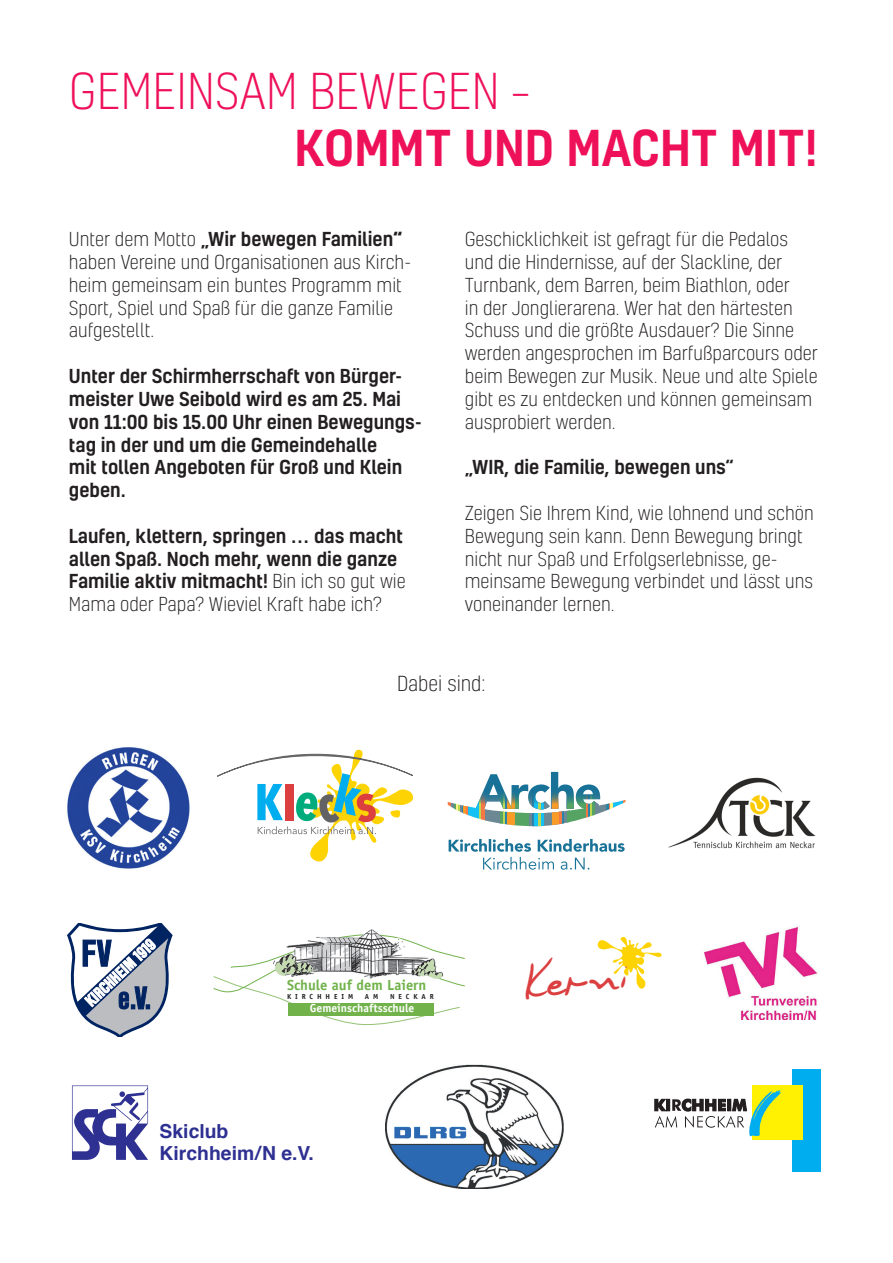
<style>
.page{position:relative;width:893px;height:1263px;background:#fff}
.page>*{position:absolute;margin:0;border:0;box-sizing:border-box;transform-origin:0 0}
.t1{font:300 47.55px "Kelson";color:#ee1059}
.t2{font:500 47.55px "Kelson";color:#ee1059}
.t3{font:43.5px "Harald Handwriting";color:#db3f3f}
.t4{font:300 19.95px "Kelson";color:#231f20}
.t5{font:700 19.35px "Helvetica";color:#2e3092}
.t6{font:300 18.6px/22.8px "Kelson";color:#231f20}
.t7{font:500 18.6px/22.8px "Kelson";color:#231f20}
.t8{font:700 14.55px "Officina Sans";color:#71b24b}
.t9{font:700 11.7px "Officina Sans";color:#fff}
.t10{font:700 7.35px "Officina Sans";letter-spacing:.53em;color:#231f20}
.s1{font-weight:500}
.s2{font-weight:700}
.s3{font-weight:300}
</style>
<div class="page">
<div style="left:792px;top:1069px;width:28px;height:102px;background:#00aeef"></div>
<div style="left:753px;top:1085px;width:50px;height:55px;background:#fff101"></div>
<svg style="left:655px;top:1090px;width:126px;height:46px"></svg>
<svg style="left:217px;top:749px;width:196px;height:113px"></svg>
<svg style="left:213px;top:934px;width:252px;height:92px"></svg>
<div style="left:288px;top:1003px;width:146px;height:12px;background:#71b24b"></div>
<svg style="left:67px;top:923px;width:106px;height:114px"></svg>
<img style="left:386px;top:1065px;width:178px;height:124px">
<img style="left:67px;top:747px;width:123px;height:122px">
<img style="left:704px;top:926px;width:114px;height:93px">
<svg style="left:597px;top:937px;width:65px;height:52px"></svg>
<img style="left:668px;top:777px;width:148px;height:72px">
<hr style="left:448px;top:800px;width:3px;height:26px;background:#f37845">
<hr style="left:451px;top:800px;width:3px;height:26px;background:#6c8895">
<hr style="left:454px;top:800px;width:3px;height:26px;background:#55a464">
<svg style="left:457px;top:804px;width:6px;height:9px"></svg>
<hr style="left:463px;top:800px;width:3px;height:26px;background:#f89c27">
<hr style="left:466px;top:800px;width:3px;height:26px;background:#f37845">
<svg style="left:469px;top:806px;width:7px;height:12px"></svg>
<hr style="left:623px;top:800px;width:2px;height:26px;background:#f37845">
<svg style="left:613px;top:800px;width:10px;height:8px"></svg>
<hr style="left:610px;top:800px;width:3px;height:26px;background:#fff685">
<hr style="left:606px;top:800px;width:3px;height:26px;background:#2c83aa">
<svg style="left:600px;top:804px;width:6px;height:9px"></svg>
<svg style="left:476px;top:772px;width:124px;height:54px"></svg>
<hr style="left:588px;top:800px;width:2px;height:26px;background:#2c83aa">
<hr style="left:585px;top:800px;width:3px;height:26px;background:#f37845">
<svg style="left:567px;top:800px;width:19px;height:26px"></svg>
<hr style="left:562px;top:800px;width:2px;height:26px;background:#2c83aa">
<hr style="left:559px;top:800px;width:3px;height:26px;background:#f37845">
<svg style="left:552px;top:800px;width:7px;height:26px"></svg>
<svg style="left:507px;top:800px;width:8px;height:26px"></svg>
<svg style="left:449px;top:839px;width:176px;height:31px"></svg>
<svg style="left:72px;top:1085px;width:76px;height:75px"></svg>
<p class="t1" style="left:69px;top:61px;width:463px">GEMEINSAM BEWEGEN –</p>
<p class="t2" style="left:295px;top:116px;width:524px">KOMMT UND MACHT MIT!</p>
<p class="t6" style="left:69px;top:228px;width:344px">Unter dem Motto <span class="s1">„Wir bewegen Familien</span><span class="s2">“ </span>haben Vereine und Organisationen aus Kirch&shy;heim gemeinsam ein buntes Programm mit Sport, Spiel und Spaß für die ganze Familie aufgestellt.</p>
<p class="t7" style="left:69px;top:364px;width:354px">Unter der Schirmherrschaft von Bürger&shy;meister Uwe Seibold wird es am 25. Mai von 11:00 bis 15.00 Uhr einen Bewegungs&shy;tag in der und um die Gemeindehalle<br>mit tollen Angeboten für Groß und Klein geben.</p>
<p class="t7" style="left:69px;top:524px;width:338px">Laufen, klettern, springen … das macht allen Spaß. Noch mehr, wenn die ganze Familie aktiv mitmacht! <span class="s3">Bin ich so gut wie Mama oder Papa? Wieviel Kraft habe ich?</span></p>
<p class="t6" style="left:465px;top:228px;width:355px">Geschicklichkeit ist gefragt für die Pedalos und die Hindernisse, auf der Slackline, der Turnbank, dem Barren, beim Biathlon, oder<br>in der Jonglierarena. Wer hat den härtesten Schuss und die größte Ausdauer? Die Sinne werden angesprochen im Barfußparcours oder beim Bewegen zur Musik. Neue und alte Spiele gibt es zu entdecken und können gemeinsam ausprobiert werden.</p>
<p class="t7" style="left:465px;top:455px;width:270px">„WIR, die Familie, bewegen uns“</p>
<p class="t6" style="left:465px;top:501px;width:350px">Zeigen Sie Ihrem Kind, wie lohnend und schön Bewegung sein kann. Denn Bewegung bringt nicht nur Spaß und Erfolgserlebnisse, ge&shy;meinsame Bewegung verbindet und lässt uns voneinander lernen.</p>
<p class="t4" style="left:397px;top:670px;width:90px">Dabei sind:</p>
<p class="t8" style="left:287px;top:976px;width:141px">Schule auf dem Laiern</p>
<p class="t10" style="left:287px;top:991px;width:68px">KIRCHHEIM</p>
<p class="t10" style="left:365px;top:991px;width:15px">A M</p>
<p class="t10" style="left:390px;top:991px;width:45px">NECKAR</p>
<p class="t9" style="left:310px;top:1000px;width:106px">Gemeinschaftsschule</p>
<p class="t5" style="left:160px;top:1115px;width:70px">Skiclub</p>
<p class="t5" style="left:160px;top:1137px;width:156px">Kirchheim/N e.V.</p>
<p class="t3" style="left:521px;top:958px;width:104px;rotate:-7deg">Kerni</p>
</div>
